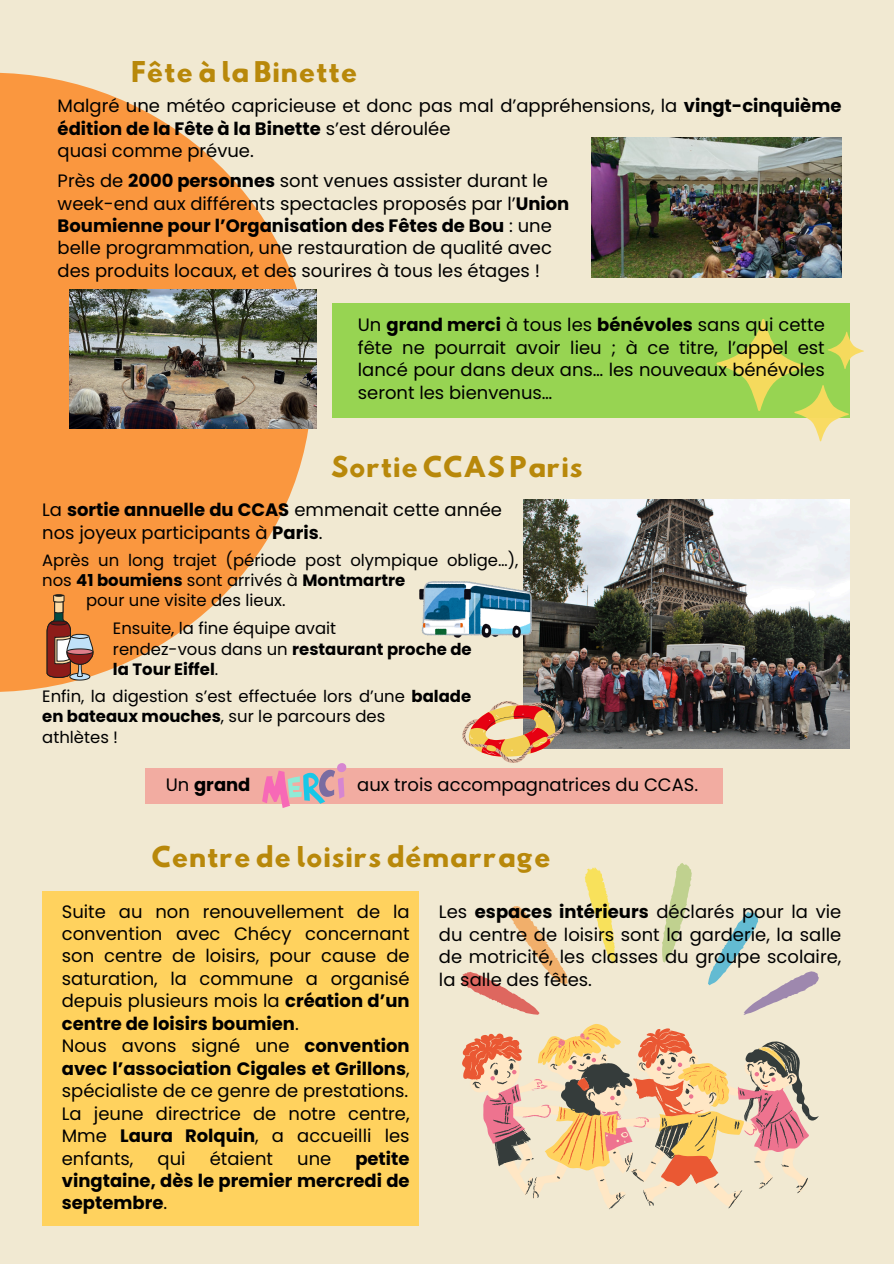
<style>
.page{position:relative;width:894px;height:1264px;background:#fff}
.page>*{position:absolute;margin:0;border:0;box-sizing:border-box;transform-origin:0 0}
.t1{font:25.5px "Hussar Bd";color:#b8880a}
.t2{font:18px/22.5px "Poppins";color:#000;text-align:justify}
.t3{font:700 18px/22.5px "Poppins";color:#000;text-align:justify}
.t4{font:16.5px/20.2px "Poppins";color:#000}
.t5{font:700 16.5px "Poppins";color:#000}
.s1{font-weight:700}
.s2{font-weight:400}
</style>
<div class="page">
<div style="left:0;top:0;width:893px;height:1263px;background:#f1e9d2"></div>
<svg style="left:0;top:73px;width:312px;height:619px;fill:#fa973f"></svg>
<img style="left:591px;top:137px;width:250px;height:141px">
<img style="left:70px;top:290px;width:246px;height:138px">
<img style="left:523px;top:500px;width:326px;height:248px">
<div style="left:145px;top:768px;width:578px;height:36px;background:#f2aca1"></div>
<svg style="left:262px;top:763px;width:84px;height:45px"></svg>
<svg style="left:47px;top:594px;width:46px;height:86px;background:#b87752"></svg>
<img style="left:462px;top:701px;width:102px;height:62px">
<img style="left:419px;top:581px;width:112px;height:57px">
<svg style="left:519px;top:1041px;width:299px;height:168px"></svg>
<svg style="left:462px;top:1028px;width:305px;height:158px"></svg>
<div style="left:42px;top:890px;width:377px;height:335px;background:#ffd25e"></div>
<svg style="left:662px;top:863px;width:29px;height:99px"></svg>
<svg style="left:584px;top:867px;width:31px;height:97px"></svg>
<svg style="left:462px;top:906px;width:106px;height:108px"></svg>
<svg style="left:708px;top:912px;width:110px;height:102px"></svg>
<div style="left:332px;top:303px;width:517px;height:114px;background:#97d452"></div>
<svg style="left:716px;top:319px;width:147px;height:122px"></svg>
<p class="t1" style="left:131px;top:59px;width:228px">Fête à la Binette</p>
<h1 class="t2" style="left:58px;top:95px;width:785px">Malgré une météo capricieuse et donc pas mal d’appréhensions, la <span class="s1">vingt-cinquième édition de la Fête à la Binette</span> s’est déroulée</h1>
<p class="t2" style="left:58px;top:140px;width:198px">quasi comme prévue.</p>
<p class="t2" style="left:58px;top:169px;width:491px">Près de <span class="s1">2000 personnes</span> sont venues assister durant le</p>
<p class="t2" style="left:58px;top:192px;width:513px">week-end aux différents spectacles proposés par l’<span class="s1">Union</span></p>
<p class="t3" style="left:58px;top:214px;width:495px">Boumienne pour l’Organisation des Fêtes de Bou <span class="s2">: une</span></p>
<p class="t2" style="left:58px;top:237px;width:495px">belle programmation, une restauration de qualité avec</p>
<p class="t2" style="left:58px;top:259px;width:484px">des produits locaux, et des sourires à tous les étages !</p>
<h1 class="t2" style="left:358px;top:313px;width:468px">Un <span class="s1">grand merci</span> à tous les <span class="s1">bénévoles</span> sans qui cette fête ne pourrait avoir lieu ; à ce titre, l’appel est lancé pour dans deux ans… les nouveaux bénévoles seront les bienvenus…</h1>
<p class="t1" style="left:330px;top:454px;width:254px">Sortie CCAS Paris</p>
<p class="t2" style="left:42px;top:498px;width:461px">La <span class="s1">sortie annuelle du CCAS</span> emmenait cette année nos joyeux participants à <span class="s1">Paris</span>.</p>
<p class="t4" style="left:42px;top:550px;width:477px">Après un long trajet (période post olympique oblige…), nos <span class="s1">41 boumiens</span> sont arrivés à <span class="s1">Montmartre</span></p>
<p class="t4" style="left:86px;top:590px;width:201px">pour une visite des lieux.</p>
<p class="t4" style="left:113px;top:618px;width:225px">Ensuite, la fine équipe avait</p>
<p class="t5" style="left:113px;top:637px;width:360px"><span class="s2">rendez-vous dans un</span> restaurant proche de</p>
<p class="t5" style="left:113px;top:657px;width:107px">la Tour Eiffel<span class="s2">.</span></p>
<p class="t4" style="left:42px;top:686px;width:430px">Enfin, la digestion s’est effectuée lors d’une <span class="s1">balade en bateaux mouches</span>, sur le parcours des</p>
<p class="t4" style="left:42px;top:726px;width:77px">athlètes !</p>
<p class="t3" style="left:166px;top:773px;width:86px"><span class="s2">Un</span> grand</p>
<p class="t2" style="left:357px;top:773px;width:342px">aux trois accompagnatrices du CCAS.</p>
<p class="t1" style="left:151px;top:844px;width:401px">Centre de loisirs démarrage</p>
<p class="t2" style="left:62px;top:900px;width:349px">Suite au non renouvellement de la convention avec Chécy concernant son centre de loisirs, pour cause de saturation, la commune a organisé depuis plusieurs mois la <span class="s1">création d’un centre de loisirs boumien</span>.</p>
<p class="t2" style="left:62px;top:1034px;width:349px">Nous avons signé une <span class="s1">convention avec l’association Cigales et Grillons</span>, spécialiste de ce genre de prestations.</p>
<p class="t2" style="left:62px;top:1102px;width:349px">La jeune directrice de notre centre, Mme <span class="s1">Laura Rolquin</span>, a accueilli les enfants,</p>
<h1 class="t2" style="left:439px;top:900px;width:404px">Les <span class="s1">espaces intérieurs</span> déclarés pour la vie du centre de loisirs sont la garderie, la salle de motricité, les classes du groupe scolaire, la salle des fêtes.</h1>
<p class="t3" style="left:62px;top:1146px;width:349px;text-indent:293px">petite vingtaine, dès le premier mercredi de septembre<span class="s2">.</span></p>
<p class="t2" style="left:157px;top:1146px;width:30px">qui</p>
<p class="t2" style="left:210px;top:1146px;width:65px">étaient</p>
<p class="t2" style="left:297px;top:1146px;width:36px">une</p>
</div>
